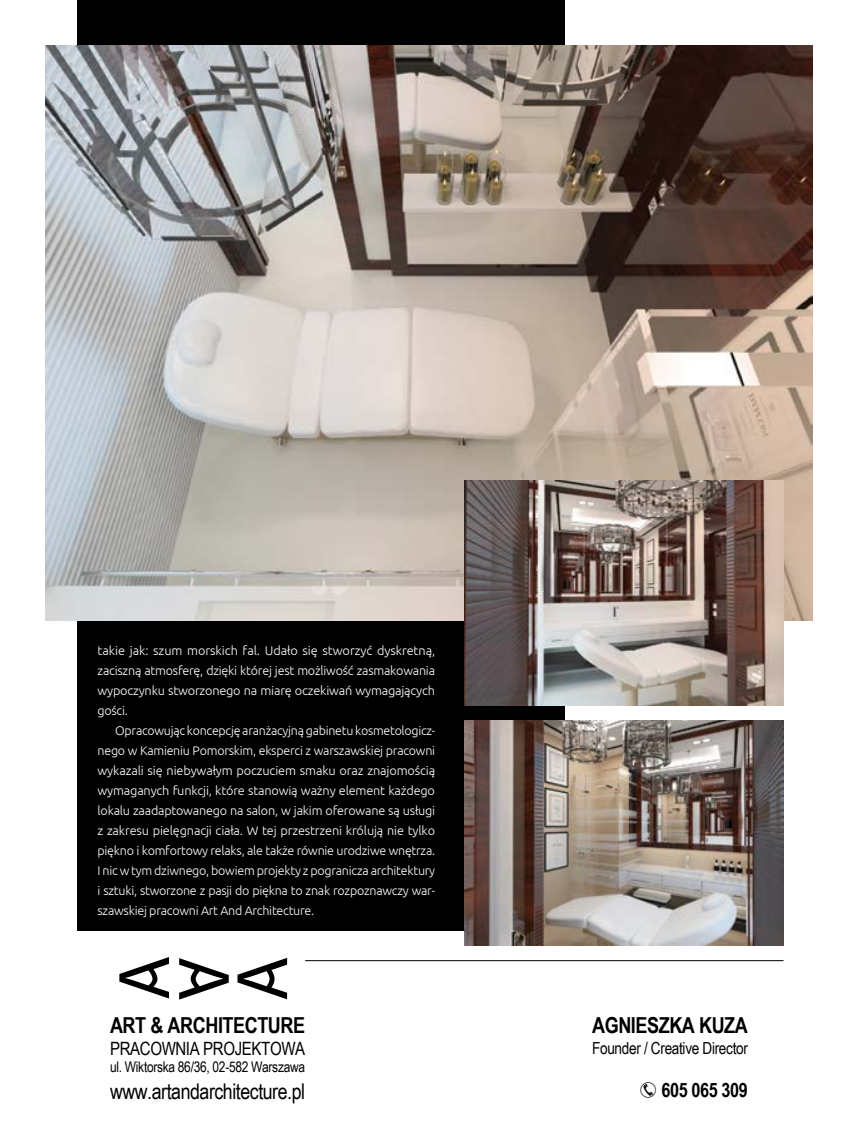
<style>
.page{position:relative;width:858px;height:1138px;background:#fff}
.page>*{position:absolute;margin:0;border:0;box-sizing:border-box;transform-origin:0 0}
.t1{font:700 22px "Arial Narrow";letter-spacing:-.02em;color:#000}
.t2{font:21.62px "Arial Narrow";letter-spacing:-.02em;color:#000}
.t3{font:700 19.75px "Arial Narrow";letter-spacing:-.02em;color:#000}
.t4{font:18.38px "Arial Narrow";letter-spacing:-.02em;color:#000}
.t5{font:16.62px "Arial Narrow";letter-spacing:-.02em;color:#000}
.t6{font:14.62px "Arial Narrow";letter-spacing:-.02em;color:#000}
.t7{font:300 12.5px/20px "Ubuntu";letter-spacing:-.02em;color:#fff;text-align:justify}
</style>
<div class="page">
<div style="left:77px;top:0;width:488px;height:930px;background:#000"></div>
<svg style="left:119px;top:957px;width:50px;height:41px"></svg>
<svg style="left:179px;top:958px;width:50px;height:41px"></svg>
<svg style="left:237px;top:958px;width:50px;height:41px"></svg>
<hr style="left:305px;top:960px;width:478px;height:1px;background:#000">
<img style="left:45px;top:45px;width:767px;height:576px">
<img style="left:464px;top:720px;width:319px;height:225px">
<img style="left:464px;top:480px;width:319px;height:225px">
<p class="t7" style="left:97px;top:640px;width:339px">takie jak: szum morskich fal. Udało się stworzyć dyskretną, zaciszną atmosferę, dzięki której jest możliwość zasmakowania wypoczynku stworzonego na miarę oczekiwań wymagających gości.</p>
<p class="t7" style="left:97px;top:720px;width:339px;text-indent:18px">Opracowując koncepcję aranżacyjną gabinetu kosmetologicz&shy;nego w Kamieniu Pomorskim, eksperci z warszawskiej pracowni wykazali się niebywałym poczuciem smaku oraz znajomością wymaganych funkcji, które stanowią ważny element każdego lokalu zaadaptowanego na salon, w jakim oferowane są usługi z zakresu pielęgnacji ciała. W tej przestrzeni królują nie tylko piękno i komfortowy relaks, ale także równie urodziwe wnętrza.<br>I nic w tym dziwnego, bowiem projekty z pogranicza architektury i sztuki, stworzone z pasji do piękna to znak rozpoznawczy war&shy;szawskiej pracowni Art And Architecture.</p>
<h1 class="t1" style="left:110px;top:1009px;width:197px">ART &amp; ARCHITECTURE</h1>
<h1 class="t1" style="left:592px;top:1008px;width:157px">AGNIESZKA KUZA</h1>
<h3 class="t5" style="left:592px;top:1035px;width:157px">Founder / Creative Director</h3>
<h2 class="t2" style="left:110px;top:1075px;width:196px">www.artandarchitecture.pl</h2>
<h3 class="t4" style="left:110px;top:1035px;width:197px">PRACOWNIA PROJEKTOWA</h3>
<p class="t6" style="left:110px;top:1056px;width:196px">ul. Wiktorska 86/36, 02-582 Warszawa</p>
<h3 class="t3" style="left:661px;top:1075px;width:88px">605 065 309</h3>
</div>
